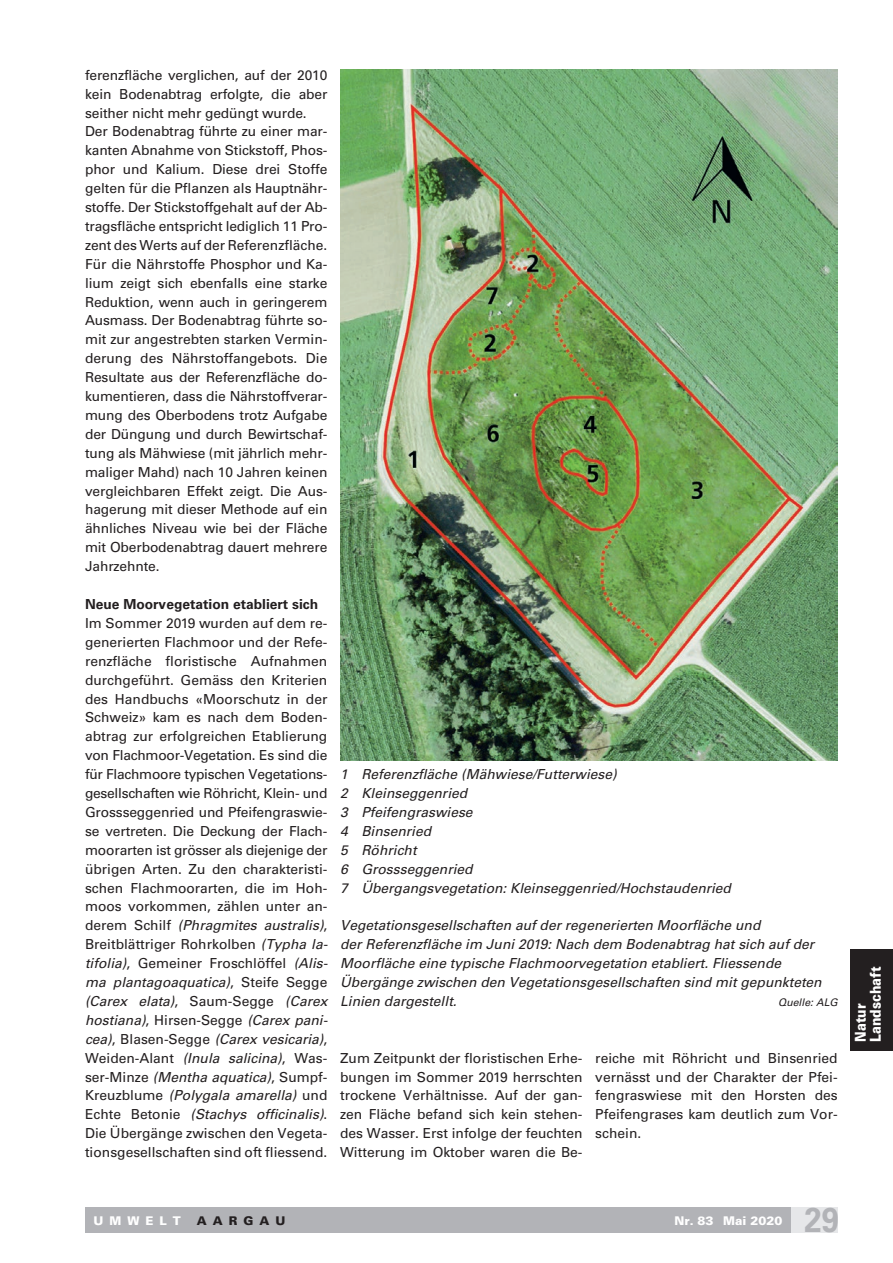
<style>
.page{position:relative;width:893px;height:1263px;background:#fff}
.page>*{position:absolute;margin:0;border:0;box-sizing:border-box;transform-origin:0 0}
.t1{font:700 34.5px "Univers LT Std";color:#b2b3b7;scale:.9 1}
.t2{font:900 15px/15px "Univers LT Std";color:#fff;scale:.85 1}
.t3{font:13.8px/18.9px "Univers LT Std";letter-spacing:-.01em;color:#231f20;text-align:justify}
.t4{font:italic 13.8px/18.9px "Univers LT Std";color:#231f20}
.t5{font:700 13.8px "Univers LT Std";color:#231f20}
.t6{font:900 12px "Univers LT Std";color:#fff}
.t7{font:900 12px "Univers LT Std";letter-spacing:.5em;color:#231f20}
.t8{font:italic 10.5px "Univers LT Std";color:#231f20}
.s1{font-style:italic}
</style>
<div class="page">
<div style="left:85px;top:1207px;width:706px;height:26px;background:#b2b3b7"></div>
<div style="left:791px;top:1207px;width:47px;height:26px;background:#e6e7e9"></div>
<div style="left:850px;top:949px;width:43px;height:101px;background:#231f20"></div>
<img style="left:340px;top:69px;width:498px;height:691px">
<p class="t3" style="left:85px;top:65px;width:244px;text-align:left">ferenzfläche verglichen, auf der 2010 kein Bodenabtrag erfolgte, die aber seither nicht mehr gedüngt wurde.<br>Der Bodenabtrag führte zu einer mar&shy;kanten Abnahme von Stickstoff, Phos&shy;phor und Kalium. Diese drei Stoffe gelten für die Pflanzen als Hauptnähr&shy;stoffe. Der Stickstoffgehalt auf der Ab&shy;tragsfläche entspricht lediglich 11 Pro&shy;zent des Werts auf der Referenzfläche.<br>Für die Nährstoffe Phosphor und Ka&shy;lium zeigt sich ebenfalls eine starke Reduktion, wenn auch in geringerem Ausmass. Der Bodenabtrag führte so&shy;mit zur angestrebten starken Vermin&shy;derung des Nährstoffangebots. Die Resultate aus der Referenzfläche do&shy;kumentieren, dass die Nährstoffverar&shy;mung des Oberbodens trotz Aufgabe der Düngung und durch Bewirtschaf&shy;tung als Mähwiese (mit jährlich mehr&shy;maliger Mahd) nach 10 Jahren keinen vergleichbaren Effekt zeigt. Die Aus&shy;hagerung mit dieser Methode auf ein ähnliches Niveau wie bei der Fläche mit Oberbodenabtrag dauert mehrere Jahrzehnte.</p>
<p class="t5" style="left:85px;top:596px;width:235px">Neue Moorvegetation etabliert sich</p>
<p class="t3" style="left:85px;top:614px;width:244px">Im Sommer 2019 wurden auf dem re&shy;generierten Flachmoor und der Refe&shy;renzfläche floristische Aufnahmen durchgeführt. Gemäss den Kriterien des Handbuchs «Moorschutz in der Schweiz» kam es nach dem Boden&shy;abtrag zur erfolgreichen Etablierung von Flachmoor-Vegetation. Es sind die für Flachmoore typischen Vegetations&shy;gesellschaften wie Röhricht, Klein- und Grossseggenried und Pfeifengraswie&shy;se vertreten. Die Deckung der Flach&shy;moorarten ist grösser als diejenige der übrigen Arten. Zu den charakteristi&shy;schen Flachmoorarten, die im Hoh&shy;moos vorkommen, zählen unter an&shy;derem Schilf <span class="s1">(Phragmites australis)</span>, Breitblättriger Rohrkolben <span class="s1">(Typha la&shy;tifolia)</span>, Gemeiner Froschlöffel <span class="s1">(Alis&shy;ma plantagoaquatica)</span>, Steife Segge <span class="s1">(Carex elata)</span>, Saum-Segge <span class="s1">(Carex hostiana)</span>, Hirsen-Segge <span class="s1">(Carex pani&shy;cea)</span>, Blasen-Segge <span class="s1">(Carex vesicaria)</span>, Weiden-Alant <span class="s1">(Inula salicina)</span>, Was&shy;ser-Minze <span class="s1">(Mentha aquatica)</span>, Sumpf-Kreuzblume <span class="s1">(Polygala amarella)</span> und Echte Betonie <span class="s1">(Stachys officinalis)</span>.<br>Die Übergänge zwischen den Vegeta&shy;tionsgesellschaften sind oft fliessend.</p>
<p class="t4" style="left:340px;top:765px;width:392px">1 Referenzfläche (Mähwiese/Futterwiese)<br>2 Kleinseggenried<br>3 Pfeifengraswiese<br>4 Binsenried<br>5 Röhricht<br>6 Grossseggenried<br>7 Übergangsvegetation: Kleinseggenried/Hochstaudenried</p>
<p class="t4" style="left:340px;top:916px;width:483px">Vegetationsgesellschaften auf der regenerierten Moorfläche und<br>der Referenzfläche im Juni 2019: Nach dem Bodenabtrag hat sich auf der Moorfläche eine typische Flachmoorvegetation etabliert. Fliessende Übergänge zwischen den Vegetationsgesellschaften sind mit gepunkteten Linien dargestellt.</p>
<p class="t8" style="left:778px;top:996px;width:61px">Quelle: ALG</p>
<p class="t3" style="left:340px;top:1048px;width:244px">Zum Zeitpunkt der floristischen Erhe&shy;bungen im Sommer 2019 herrschten trockene Verhältnisse. Auf der gan&shy;zen Fläche befand sich kein stehen&shy;des Wasser. Erst infolge der feuchten Witterung im Oktober waren die Be-</p>
<p class="t3" style="left:595px;top:1048px;width:244px">reiche mit Röhricht und Binsenried vernässt und der Charakter der Pfei&shy;fengraswiese mit den Horsten des Pfeifengrases kam deutlich zum Vor&shy;schein.</p>
<p class="t2" style="left:853px;top:1042px;width:90px;rotate:-90deg">Natur<br>Landschaft</p>
<p class="t6" style="left:94px;top:1213px;width:89px">UMWELT</p>
<p class="t7" style="left:197px;top:1213px;width:90px">AARGAU</p>
<p class="t6" style="left:674px;top:1213px;width:110px">Nr. 83 Mai 2020</p>
<h1 class="t1" style="left:804px;top:1200px;width:40px">29</h1>
</div>
